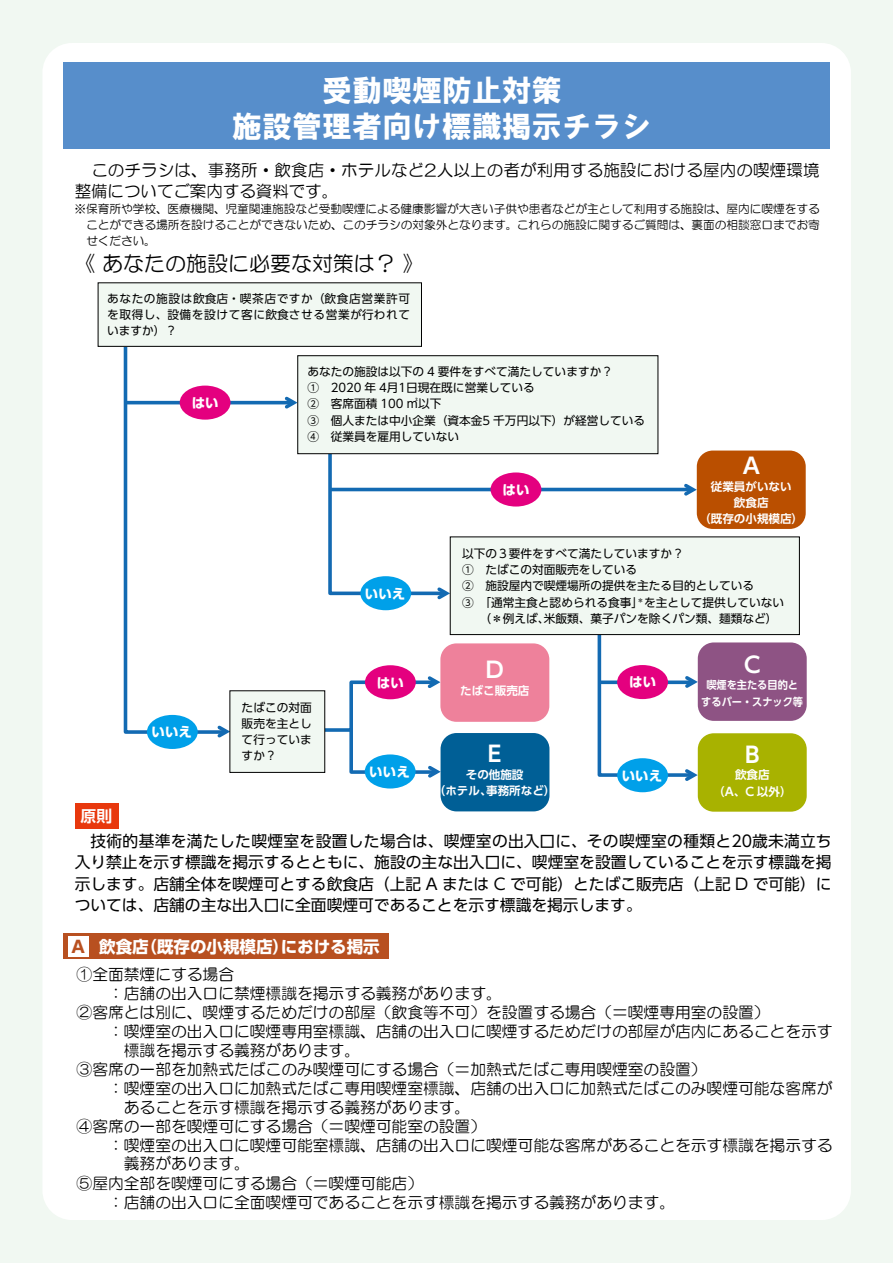
<style>
.page{position:relative;width:893px;height:1263px;background:#f1f8f2}
.page>*{position:absolute;margin:0;border:0;box-sizing:border-box;transform-origin:0 0}
.t1{font:30px/36px "HGS Soei Kakugothic UB";color:#fff;text-align:center}
.t2{font:700 21.75px "UD Shin Go Pro De";color:#fff}
.t3{font:21px "HG Maru Gothic MPRO";color:#000}
.t4{font:16.5px/21.3px "HG Maru Gothic MPRO";letter-spacing:.01em;color:#000}
.t5{font:700 16.5px "UD Shin Go Pro";color:#fff}
.t6{font:15.75px/18.9px "HG Maru Gothic MPRO";color:#000}
.t7{font:15.75px/21.3px "UD Shin Go Pro";color:#000;text-align:justify}
.t8{font:700 15.75px "UD Shin Go Pro De";color:#fff}
.t9{font:700 13.5px "UD Shin Go Pro";color:#fff}
.t10{font:11.7px/16.2px "UD Shin Go Pro";color:#000;text-align:justify}
.t11{font:11.7px/16.2px "HG Maru Gothic MPRO";color:#000;text-align:justify}
.t12{font:700 11.55px/16.4px "UD Shin Go Pro De";color:#fff;text-align:center}
.t13{font:700 10.95px/16.4px "UD Shin Go Pro De";color:#fff;text-align:center;scale:.93 1}
.s1{color:#b85020}
</style>
<div class="page">
<div style="left:42px;top:43px;width:809px;height:1177px;background:#fff;border-radius:30px"></div>
<div style="left:64px;top:62px;width:766px;height:87px;background:#578ecb"></div>
<div style="left:63px;top:933px;width:326px;height:26px;background:#b85020"></div>
<div style="left:68px;top:936px;width:21px;height:20px;background:#fff"></div>
<svg style="left:123px;top:347px;width:102px;height:389px"></svg>
<svg style="left:214px;top:722px;width:16px;height:19px"></svg>
<div style="left:98px;top:283px;width:323px;height:63px;background:#f1f8f2"></div>
<div style="left:98px;top:283px;width:324px;height:64px;border:1px solid #000"></div>
<div style="left:697px;top:451px;width:109px;height:78px;background:#ba4f00;border-radius:16px"></div>
<div style="left:698px;top:733px;width:109px;height:79px;background:#a8b200;border-radius:16px"></div>
<hr style="left:125px;top:401px;width:165px;height:3px;background:#136ab2">
<svg style="left:282px;top:396px;width:15px;height:13px"></svg>
<div style="left:180px;top:386px;width:51px;height:34px;background:#e4007f;border-radius:50%"></div>
<svg style="left:326px;top:454px;width:128px;height:148px"></svg>
<div style="left:298px;top:356px;width:360px;height:98px;background:#f1f8f2"></div>
<div style="left:297px;top:355px;width:361px;height:99px;border:1px solid #000"></div>
<hr style="left:331px;top:488px;width:360px;height:3px;background:#136ab2">
<svg style="left:681px;top:481px;width:16px;height:18px"></svg>
<div style="left:491px;top:472px;width:50px;height:34px;background:#e4007f;border-radius:50%"></div>
<div style="left:360px;top:576px;width:51px;height:34px;background:#00a0e9;border-radius:50%"></div>
<div style="left:230px;top:691px;width:95px;height:81px;background:#f1f8f2"></div>
<div style="left:230px;top:690px;width:95px;height:83px;border:1px solid #000"></div>
<div style="left:441px;top:733px;width:108px;height:78px;background:#005f96;border-radius:16px"></div>
<svg style="left:314px;top:674px;width:130px;height:107px"></svg>
<div style="left:450px;top:537px;width:349px;height:98px;background:#f1f8f2"></div>
<div style="left:450px;top:537px;width:350px;height:98px;border:1px solid #000"></div>
<svg style="left:596px;top:633px;width:105px;height:151px"></svg>
<div style="left:147px;top:715px;width:51px;height:34px;background:#00a0e9;border-radius:50%"></div>
<div style="left:365px;top:754px;width:51px;height:34px;background:#00a0e9;border-radius:50%"></div>
<div style="left:617px;top:758px;width:51px;height:34px;background:#00a0e9;border-radius:50%"></div>
<div style="left:617px;top:665px;width:51px;height:34px;background:#e4007f;border-radius:50%"></div>
<div style="left:365px;top:665px;width:51px;height:34px;background:#e4007f;border-radius:50%"></div>
<div style="left:440px;top:643px;width:109px;height:79px;background:#ee819b;border-radius:16px"></div>
<div style="left:698px;top:642px;width:109px;height:79px;background:#8e5384;border-radius:16px"></div>
<div style="left:75px;top:803px;width:44px;height:25px;background:#e8380d"></div>
<h1 class="t1" style="left:232px;top:72px;width:421px">受動喫煙防止対策<br>施設管理者向け標識掲示チラシ</h1>
<p class="t4" style="left:75px;top:159px;width:746px">　このチラシは、事務所・飲食店・ホテルなど2人以上の者が利用する施設における屋内の喫煙環境整備についてご案内する資料です。</p>
<p class="t11" style="left:86px;top:201px;width:735px;text-indent:-12px">※保育所や学校、医療機関、児童関連施設など受動喫煙による健康影響が大きい子供や患者などが主として利用する施設は、屋内に喫煙をすることができる場所を設けることができないため、このチラシの対象外となります。これらの施設に関するご質問は、裏面の相談窓口までお寄せください。</p>
<h3 class="t3" style="left:74px;top:253px;width:351px">《 あなたの施設に必要な対策は？ 》</h3>
<p class="t10" style="left:107px;top:290px;width:304px">あなたの施設は飲食店・喫茶店ですか（飲食店営業許可を取得し、設備を設けて客に飲食させる営業が行われていますか）？</p>
<p class="t8" style="left:81px;top:803px;width:33px">原則</p>
<p class="t9" style="left:192px;top:392px;width:29px">はい</p>
<p class="t9" style="left:151px;top:721px;width:42px">いいえ</p>
<p class="t10" style="left:307px;top:363px;width:339px;text-align:left">あなたの施設は以下の 4 要件をすべて満たしていますか？<br>①　2020 年 4月1日現在既に営業している<br>②　客席面積 100 ㎡以下<br>③　個人または中小企業（資本金5 千万円以下）が経営している<br>④　従業員を雇用していない</p>
<p class="t9" style="left:503px;top:479px;width:29px">はい</p>
<h2 class="t2" style="left:743px;top:448px;width:19px">A</h2>
<p class="t12" style="left:699px;top:478px;width:105px">従業員がいない<br>飲食店<br>（既存の小規模店）</p>
<p class="t10" style="left:242px;top:699px;width:72px">たばこの対面販売を主として行っていますか？</p>
<p class="t9" style="left:365px;top:582px;width:42px">いいえ</p>
<p class="t10" style="left:462px;top:545px;width:324px;text-align:left">以下の３要件をすべて満たしていますか？<br>①　たばこの対面販売をしている<br>②　施設屋内で喫煙場所の提供を主たる目的としている<br>③　「通常主食と認められる食事」<sup>＊</sup>を主として提供していない　　（＊例えば、米飯類、菓子パンを除くパン類、麺類など）</p>
<h2 class="t2" style="left:486px;top:652px;width:19px">D</h2>
<p class="t12" style="left:460px;top:682px;width:71px">たばこ販売店</p>
<p class="t9" style="left:377px;top:671px;width:29px">はい</p>
<p class="t9" style="left:629px;top:671px;width:29px">はい</p>
<h2 class="t2" style="left:488px;top:736px;width:15px">E</h2>
<p class="t12" style="left:434px;top:766px;width:123px">その他施設<br>（ホテル、事務所など）</p>
<p class="t9" style="left:369px;top:761px;width:42px">いいえ</p>
<p class="t9" style="left:622px;top:764px;width:42px">いいえ</p>
<h2 class="t2" style="left:744px;top:647px;width:18px">C</h2>
<p class="t13" style="left:701px;top:676px;width:111px">喫煙を主たる目的とするバー・スナック等</p>
<h2 class="t2" style="left:745px;top:737px;width:16px">B</h2>
<p class="t12" style="left:713px;top:766px;width:80px">飲食店<br>（A、C 以外）</p>
<p class="t7" style="left:75px;top:830px;width:758px">　技術的基準を満たした喫煙室を設置した場合は、喫煙室の出入口に、その喫煙室の種類と20歳未満立ち入り禁止を示す標識を掲示するとともに、施設の主な出入口に、喫煙室を設置していることを示す標識を掲示します。店舗全体を喫煙可とする飲食店（上記 A または C で可能）とたばこ販売店（上記 D で可能）については、店舗の主な出入口に全面喫煙可であることを示す標識を掲示します。</p>
<p class="t5" style="left:72px;top:933px;width:310px"><span class="s1">A</span> 飲食店（既存の小規模店）における掲示</p>
<p class="t6" style="left:77px;top:965px;width:159px">①全面禁煙にする場合</p>
<p class="t6" style="left:108px;top:984px;width:395px">：店舗の出入口に禁煙標識を掲示する義務があります。</p>
<p class="t6" style="left:77px;top:1003px;width:695px">②客席とは別に、喫煙するためだけの部屋（飲食等不可）を設置する場合（＝喫煙専用室の設置）</p>
<p class="t6" style="left:108px;top:1022px;width:726px">：喫煙室の出入口に喫煙専用室標識、店舗の出入口に喫煙するためだけの部屋が店内にあることを示す</p>
<p class="t6" style="left:124px;top:1041px;width:238px">標識を掲示する義務があります。</p>
<p class="t6" style="left:77px;top:1060px;width:631px">③客席の一部を加熱式たばこのみ喫煙可にする場合（＝加熱式たばこ専用喫煙室の設置）</p>
<p class="t6" style="left:108px;top:1079px;width:726px">：喫煙室の出入口に加熱式たばこ専用喫煙室標識、店舗の出入口に加熱式たばこのみ喫煙可能な客席が</p>
<p class="t6" style="left:108px;top:1097px;width:364px">　あることを示す標識を掲示する義務があります。</p>
<p class="t6" style="left:77px;top:1116px;width:411px">④客席の一部を喫煙可にする場合（＝喫煙可能室の設置）</p>
<p class="t6" style="left:108px;top:1135px;width:726px">：喫煙室の出入口に喫煙可能室標識、店舗の出入口に喫煙可能な客席があることを示す標識を掲示する</p>
<p class="t6" style="left:108px;top:1154px;width:143px">　義務があります。</p>
<p class="t6" style="left:108px;top:1174px;width:568px;text-indent:-31px">⑤屋内全部を喫煙可にする場合（＝喫煙可能店）<br>：店舗の出入口に全面喫煙可であることを示す標識を掲示する義務があります。</p>
</div>
